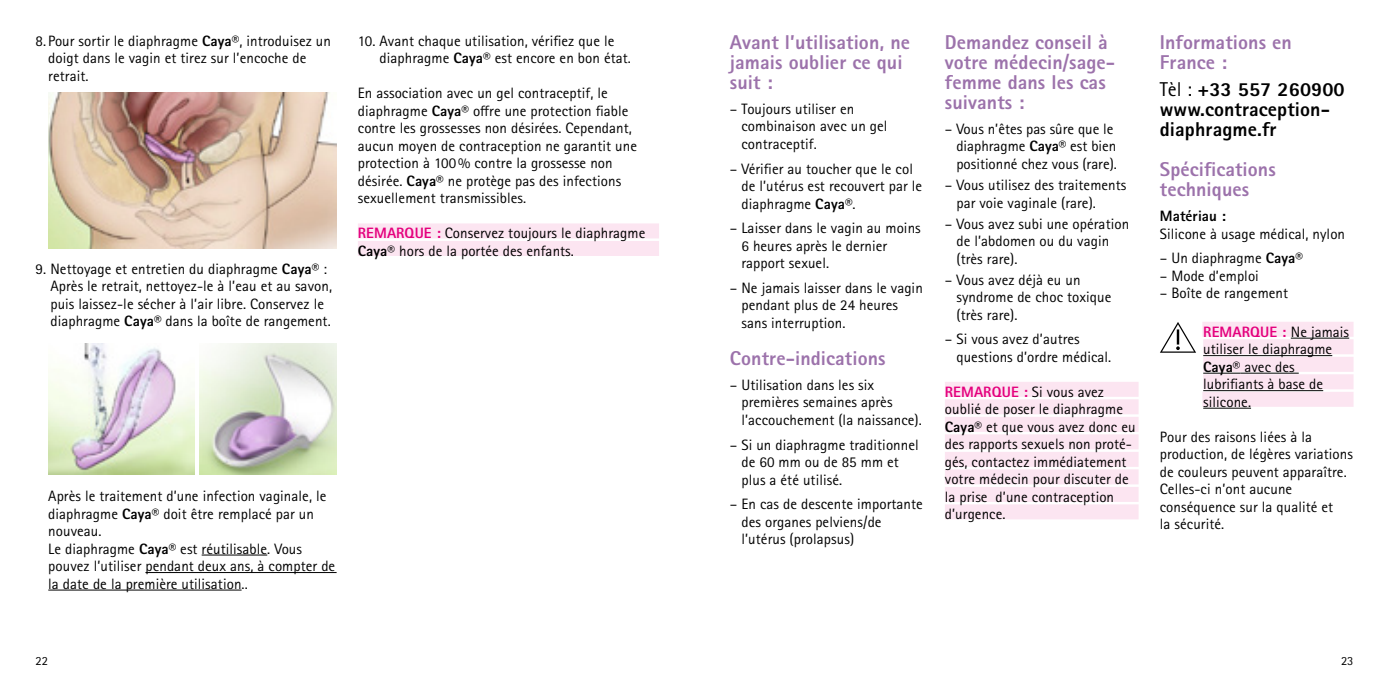
<style>
.page{position:relative;width:1389px;height:695px;background:#fff}
.page>*{position:absolute;margin:0;border:0;box-sizing:border-box;transform-origin:0 0}
.t1{font:800 20px/20px "Rotis Sans Serif Pro";letter-spacing:.005em;color:#9c72ab}
.t2{font:800 20px/20px "Rotis Sans Serif Pro";letter-spacing:.005em;color:#000}
.t3{font:15px/17.5px "Rotis Sans Serif Pro";letter-spacing:.005em;color:#000}
.t4{font:800 15px "Rotis Sans Serif Pro";letter-spacing:.005em;color:#000}
.t5{font:12.5px "Rotis Sans Serif Pro";color:#000}
.s1{font-weight:800}
.s2{font-weight:800;color:#e4007d}
.s3{font-weight:400}
</style>
<div class="page">
<hr style="left:202px;top:554px;width:65px;height:1px;background:#000">
<hr style="left:145px;top:572px;width:192px;height:1px;background:#000">
<hr style="left:48px;top:589px;width:194px;height:1px;background:#000">
<img style="left:48px;top:92px;width:289px;height:156px">
<img style="left:200px;top:343px;width:137px;height:131px">
<img style="left:48px;top:343px;width:146px;height:131px">
<div style="left:358px;top:223px;width:301px;height:15px;background:#fce5f1"></div>
<div style="left:358px;top:241px;width:301px;height:15px;background:#fce5f1"></div>
<div style="left:945px;top:382px;width:194px;height:15px;background:#fce5f1"></div>
<div style="left:945px;top:399px;width:194px;height:15px;background:#fce5f1"></div>
<div style="left:945px;top:417px;width:194px;height:15px;background:#fce5f1"></div>
<div style="left:945px;top:434px;width:194px;height:15px;background:#fce5f1"></div>
<div style="left:945px;top:452px;width:194px;height:15px;background:#fce5f1"></div>
<div style="left:945px;top:469px;width:194px;height:15px;background:#fce5f1"></div>
<div style="left:945px;top:487px;width:194px;height:15px;background:#fce5f1"></div>
<div style="left:945px;top:504px;width:194px;height:15px;background:#fce5f1"></div>
<div style="left:1202px;top:322px;width:152px;height:15px;background:#fce5f1"></div>
<hr style="left:1291px;top:337px;width:58px;height:1px;background:#000">
<div style="left:1203px;top:339px;width:151px;height:15px;background:#fce5f1"></div>
<hr style="left:1203px;top:355px;width:129px;height:1px;background:#000">
<div style="left:1203px;top:357px;width:151px;height:15px;background:#fce5f1"></div>
<hr style="left:1203px;top:372px;width:38px;height:1px;background:#000">
<hr style="left:1241px;top:372px;width:58px;height:1px;background:#000">
<div style="left:1203px;top:374px;width:151px;height:15px;background:#fce5f1"></div>
<hr style="left:1203px;top:390px;width:120px;height:1px;background:#000">
<div style="left:1202px;top:392px;width:152px;height:15px;background:#fce5f1"></div>
<hr style="left:1203px;top:407px;width:48px;height:1px;background:#000">
<svg style="left:1160px;top:322px;width:36px;height:30px"></svg>
<p class="t3" style="left:48px;top:32px;width:284px;text-indent:-13px">8. Pour sortir le diaphragme <span class="s1">Caya®</span>, introduisez un doigt dans le vagin et tirez sur l’encoche de retrait.</p>
<p class="t3" style="left:50px;top:260px;width:283px;text-indent:-15px">9. Nettoyage et entretien du diaphragme <span class="s1">Caya®</span> :<br>Après le retrait, nettoyez-le à l’eau et au savon, puis laissez-le sécher à l’air libre. Conservez le diaphragme <span class="s1">Caya®</span> dans la boîte de rangement.</p>
<p class="t3" style="left:380px;top:32px;width:253px;text-indent:-22px">10. Avant chaque utilisation, vérifiez que le diaphragme <span class="s1">Caya®</span> est encore en bon état.</p>
<p class="t3" style="left:358px;top:85px;width:281px">En association avec un gel contraceptif, le diaphragme <span class="s1">Caya®</span> offre une protection fiable contre les grossesses non désirées. Cependant, aucun moyen de contraception ne garantit une protection à 100% contre la grossesse non désirée. <span class="s1">Caya®</span> ne protège pas des infections sexuellement transmissibles.</p>
<p class="t3" style="left:358px;top:225px;width:289px"><span class="s2">REMARQUE :</span> Conservez toujours le diaphragme<br><span class="s1">Caya®</span> hors de la portée des enfants.</p>
<p class="t3" style="left:48px;top:487px;width:289px">Après le traitement d’une infection vaginale, le diaphragme <span class="s1">Caya®</span> doit être remplacé par un nouveau.<br>Le diaphragme <span class="s1">Caya®</span> est réutilisable. Vous pouvez l’utiliser pendant deux ans, à compter de la date de la première utilisation..</p>
<h1 class="t1" style="left:730px;top:32px;width:182px">Avant l’utilisation, ne jamais oublier ce qui suit :</h1>
<p class="t3" style="left:741px;top:100px;width:148px;text-indent:-12px">– Toujours utiliser en combinaison avec un gel contraceptif.</p>
<p class="t3" style="left:741px;top:160px;width:182px;text-indent:-12px">– Vérifier au toucher que le col de l’utérus est recouvert par le diaphragme <span class="s1">Caya®</span>.</p>
<p class="t3" style="left:741px;top:219px;width:181px;text-indent:-12px">– Laisser dans le vagin au moins<br>6 heures après le dernier rapport sexuel.</p>
<p class="t3" style="left:741px;top:279px;width:183px;text-indent:-12px">– Ne jamais laisser dans le vagin pendant plus de 24 heures sans interruption.</p>
<h1 class="t1" style="left:730px;top:348px;width:157px">Contre-indications</h1>
<p class="t3" style="left:741px;top:376px;width:182px;text-indent:-12px">– Utilisation dans les six premières semaines après l’accouchement (la naissance).</p>
<p class="t3" style="left:741px;top:436px;width:179px;text-indent:-12px">– Si un diaphragme traditionnel de 60 mm ou de 85 mm et plus a été utilisé.</p>
<p class="t3" style="left:741px;top:495px;width:183px;text-indent:-12px">– En cas de descente importante des organes pelviens/de l’utérus (prolapsus)</p>
<h1 class="t1" style="left:945px;top:32px;width:172px">Demandez conseil à votre médecin/sage&shy;femme dans les cas suivants :</h1>
<p class="t3" style="left:956px;top:120px;width:162px;text-indent:-12px">– Vous n’êtes pas sûre que le diaphragme <span class="s1">Caya®</span> est bien positionné chez vous (rare).</p>
<p class="t3" style="left:956px;top:176px;width:172px;text-indent:-12px">– Vous utilisez des traitements par voie vaginale (rare).</p>
<p class="t3" style="left:956px;top:215px;width:174px;text-indent:-12px">– Vous avez subi une opération de l’abdomen ou du vagin (très rare).</p>
<p class="t3" style="left:956px;top:271px;width:156px;text-indent:-12px">– Vous avez déjà eu un syndrome de choc toxique (très rare).</p>
<p class="t3" style="left:956px;top:330px;width:156px;text-indent:-12px">– Si vous avez d’autres questions d’ordre médical.</p>
<p class="t3" style="left:945px;top:383px;width:192px"><span class="s2">REMARQUE :</span> Si vous avez oublié de poser le diaphragme<br><span class="s1">Caya®</span> et que vous avez donc eu des rapports sexuels non proté&shy;gés, contactez immédiatement votre médecin pour discuter de la prise d’une contraception d’urgence.</p>
<h1 class="t1" style="left:1160px;top:32px;width:134px">Informations en<br>France :</h1>
<h1 class="t2" style="left:1160px;top:79px;width:186px"><span class="s3">Tèl :</span> +33 557 260900 www.contraception&shy;diaphragme.fr</h1>
<h1 class="t1" style="left:1160px;top:159px;width:117px">Spécifications techniques</h1>
<p class="t4" style="left:1160px;top:206px;width:68px">Matériau :</p>
<p class="t3" style="left:1160px;top:225px;width:187px">Silicone à usage médical, nylon</p>
<p class="t3" style="left:1160px;top:249px;width:145px">– Un diaphragme <span class="s1">Caya®</span></p>
<p class="t3" style="left:1160px;top:267px;width:101px">– Mode d’emploi</p>
<p class="t3" style="left:1160px;top:284px;width:130px">– Boîte de rangement</p>
<p class="t3" style="left:1203px;top:323px;width:147px"><span class="s2">REMARQUE :</span> Ne jamais utiliser le diaphragme<br><span class="s1">Caya®</span> avec des lubrifiants à base de silicone.</p>
<p class="t3" style="left:1160px;top:428px;width:195px">Pour des raisons liées à la production, de légères variations de couleurs peuvent apparaître.<br>Celles-ci n’ont aucune conséquence sur la qualité et<br>la sécurité.</p>
<p class="t5" style="left:35px;top:653px;width:14px">22</p>
<p class="t5" style="left:1341px;top:653px;width:14px">23</p>
</div>
